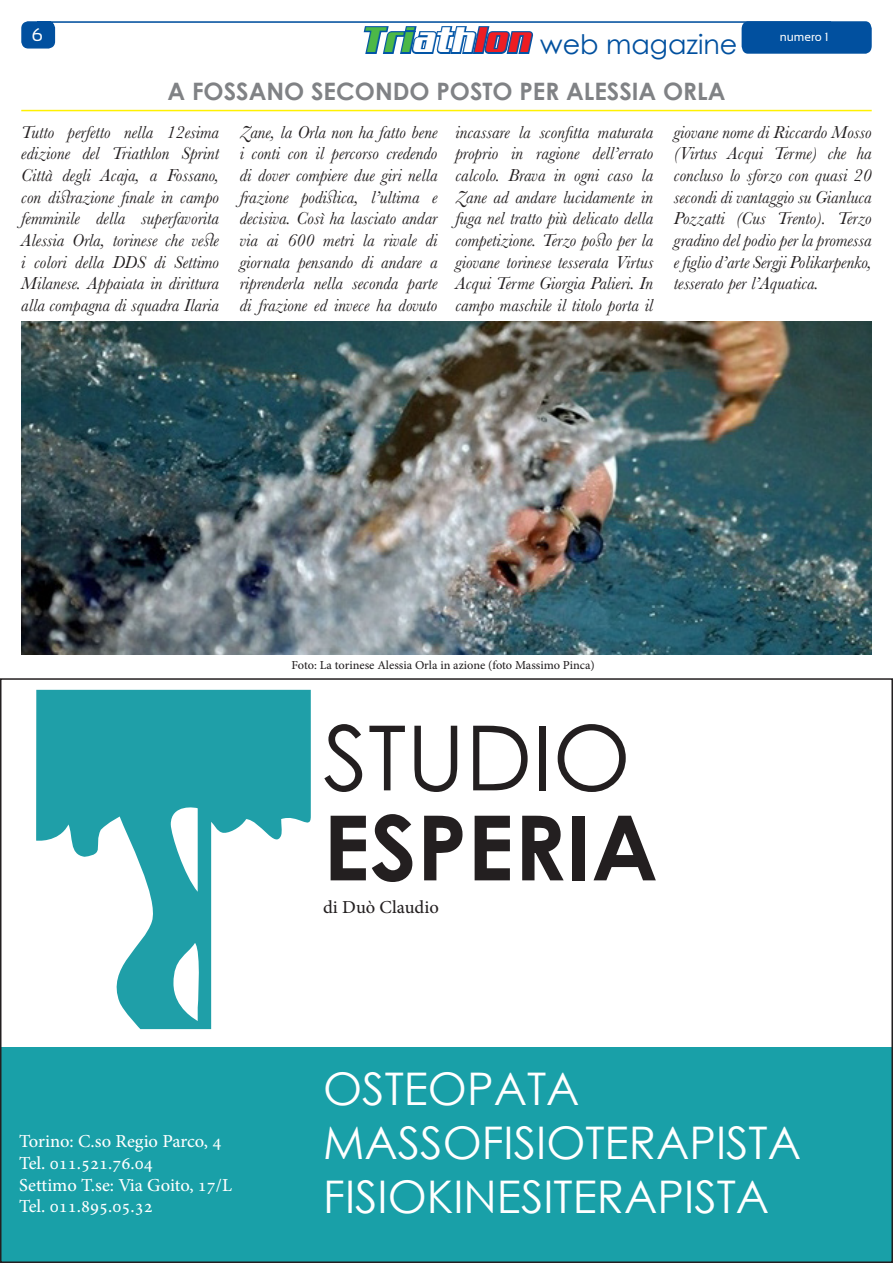
<style>
.page{position:relative;width:893px;height:1263px;background:#fff}
.page>*{position:absolute;margin:0;border:0;box-sizing:border-box;transform-origin:0 0}
.t1{font:700 90px "Century Gothic";color:#231f20}
.t2{font:90px "Century Gothic";color:#231f20}
.t3{font:45px "Century Gothic";color:#fff}
.t4{font:36px "Aero";color:#4cb848}
.t5{font:27px "Century Gothic";color:#01509f}
.t6{font:700 24px "Century Gothic";color:#808285}
.t7{font:italic 18px/21.6px "Baskerville";color:#231f20;text-align:justify}
.t8{font:18px "Adobe Hebrew";color:#fff}
.t9{font:18px "Adobe Hebrew";color:#231f20}
.t10{font:18px "Sansation";color:#fff}
.t11{font:12px "Adobe Hebrew";color:#231f20}
.t12{font:12px "Sansation";color:#fff}
.s1{color:#fff}
.s2{color:#ee1d23}
</style>
<div class="page">
<svg style="left:21px;top:21px;width:851px;height:33px"></svg>
<hr style="left:21px;top:110px;width:851px;height:1px;background:#fff101">
<img style="left:21px;top:321px;width:851px;height:334px">
<svg style="left:36px;top:690px;width:275px;height:339px;fill:#1f9fa8"></svg>
<div style="left:1px;top:1047px;width:891px;height:215px;background:#19a0a8"></div>
<p class="t10" style="left:32px;top:24px;width:13px">6</p>
<p class="t4" style="left:362px;top:20px;width:171px">Tri<span class="s1">ath</span><span class="s2">lon</span></p>
<p class="t12" style="left:780px;top:30px;width:51px">numero 1</p>
<p class="t5" style="left:540px;top:25px;width:199px">web magazine</p>
<p class="t6" style="left:168px;top:73px;width:559px">A FOSSANO SECONDO POSTO PER ALESSIA ORLA</p>
<p class="t7" style="left:21px;top:121px;width:199px">Tutto perfetto nella 12esima edizione del Triathlon Sprint Città degli Acaja, a Fossano, con distrazione finale in campo femminile della superfavorita Alessia Orla, torinese che veste i colori della DDS di Settimo Milanese. Appaiata in dirittura alla compagna di squadra Ilaria</p>
<p class="t7" style="left:240px;top:121px;width:199px">Zane, la Orla non ha fatto bene i conti con il percorso credendo di dover compiere due giri nella frazione podistica, l’ultima e decisiva. Così ha lasciato andar via ai 600 metri la rivale di giornata pensando di andare a riprenderla nella seconda parte di frazione ed invece ha dovuto</p>
<p class="t7" style="left:455px;top:121px;width:199px">incassare la sconfitta maturata proprio in ragione dell’errato calcolo. Brava in ogni caso la Zane ad andare lucidamente in fuga nel tratto più delicato della competizione. Terzo posto per la giovane torinese tesserata Virtus Acqui Terme Giorgia Palieri. In campo maschile il titolo porta il</p>
<p class="t7" style="left:674px;top:121px;width:199px">giovane nome di Riccardo Mosso (Virtus Acqui Terme) che ha concluso lo sforzo con quasi 20 secondi di vantaggio su Gianluca Pozzatti (Cus Trento). Terzo gradino del podio per la promessa e figlio d’arte Sergji Polikarpenko, tesserato per l’Aquatica.</p>
<p class="t11" style="left:291px;top:658px;width:305px">Foto: La torinese Alessia Orla in azione (foto Massimo Pinca)</p>
<p class="t2" style="left:323px;top:695px;width:309px">STUDIO</p>
<p class="t1" style="left:323px;top:779px;width:336px">ESPERIA</p>
<p class="t8" style="left:19px;top:1131px;width:204px">Torino: C.so Regio Parco, 4</p>
<p class="t8" style="left:19px;top:1152px;width:135px">Tel. 011.521.76.04</p>
<p class="t8" style="left:19px;top:1174px;width:214px">Settimo T.se: Via Goito, 17/L</p>
<p class="t8" style="left:19px;top:1195px;width:135px">Tel. 011.895.05.32</p>
<p class="t9" style="left:323px;top:896px;width:117px">di Duò Claudio</p>
<p class="t3" style="left:323px;top:1058px;width:258px">OSTEOPATA</p>
<p class="t3" style="left:323px;top:1112px;width:479px">MASSOFISIOTERAPISTA</p>
<p class="t3" style="left:323px;top:1166px;width:448px">FISIOKINESITERAPISTA</p>
</div>
